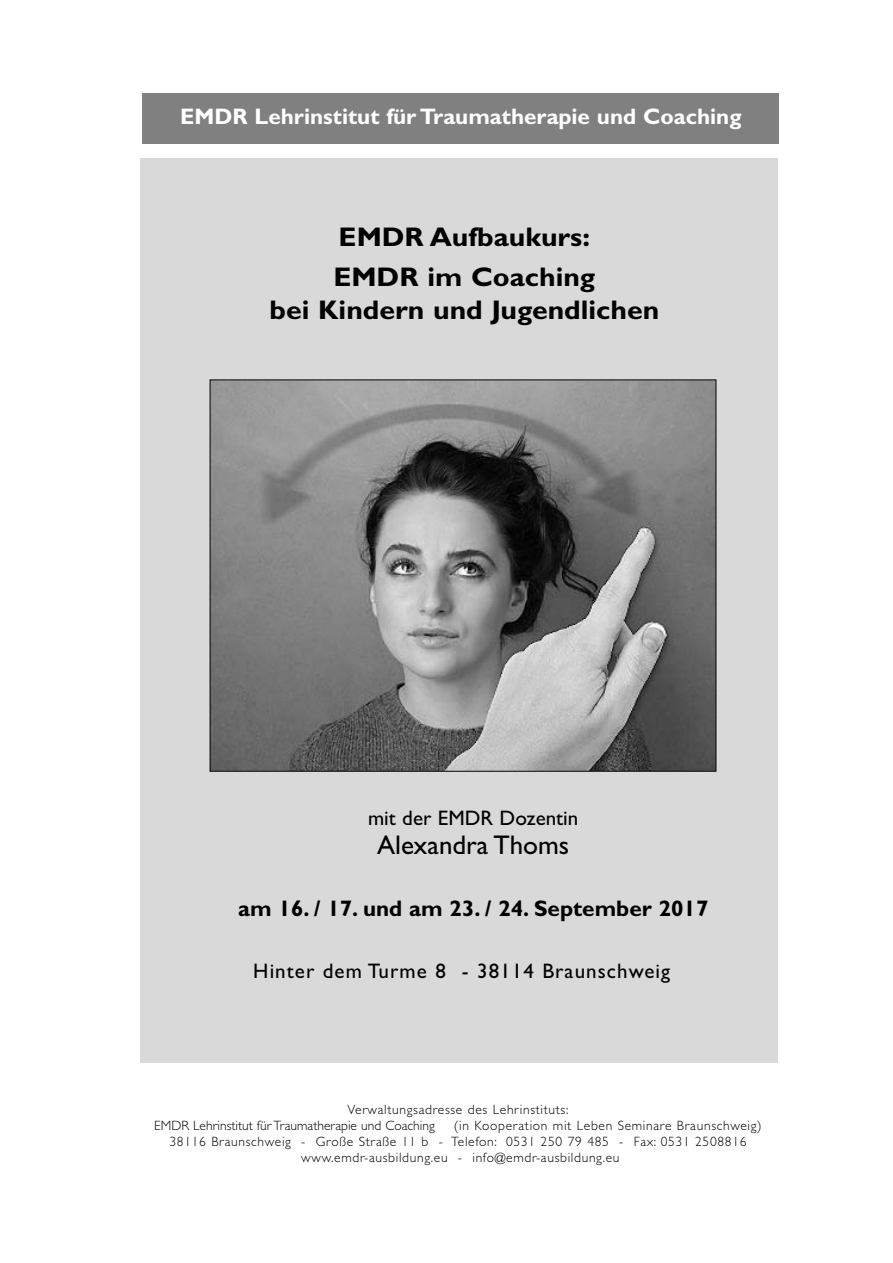
<style>
.page{position:relative;width:893px;height:1263px;background:#fff}
.page>*{position:absolute;margin:0;border:0;box-sizing:border-box;transform-origin:0 0}
.t1{font:700 27px/39.9px "Gill Sans";color:#000;scale:1.05 1}
.t2{font:27px "Gill Sans";color:#000}
.t3{font:700 22.5px "Gill Sans";color:#fff}
.t4{font:700 22.5px "Gill Sans";color:#000}
.t5{font:21px "Gill Sans";letter-spacing:.05em;color:#000}
.t6{font:21px "Gill Sans";color:#000}
.t7{font:300 13.5px "Gill Sans";letter-spacing:.05em;color:#000}
.t8{font:300 13.5px/16.2px "Gill Sans";color:#000}
</style>
<div class="page">
<div style="left:140px;top:158px;width:638px;height:904px;background:#d9d9d9"></div>
<div style="left:143px;top:93px;width:636px;height:51px;background:#808080"></div>
<img style="left:212px;top:382px;width:502px;height:387px">
<h2 class="t3" style="left:180px;top:108px;width:563px">EMDR Lehrinstitut für Traumatherapie und Coaching</h2>
<h1 class="t1" style="left:333px;top:220px;width:251px">EMDR Aufbaukurs:<br>EMDR im Coaching</h1>
<h1 class="t1" style="left:270px;top:292px;width:373px">bei Kindern und Jugendlichen</h1>
<h3 class="t6" style="left:368px;top:805px;width:212px">mit der EMDR Dozentin</h3>
<h1 class="t2" style="left:377px;top:829px;width:194px">Alexandra Thoms</h1>
<h2 class="t4" style="left:238px;top:900px;width:472px">am 16. / 17. und am 23. / 24. September 2017</h2>
<h3 class="t5" style="left:253px;top:959px;width:418px">Hinter dem Turme 8 - 38114 Braunschweig</h3>
<p class="t8" style="left:154px;top:1101px;width:416px;text-indent:193px">Verwaltungsadresse des Lehrinstituts:<br>EMDR Lehrinstitut für Traumatherapie und Coaching</p>
<p class="t7" style="left:454px;top:1120px;width:309px">(in Kooperation mit Leben Seminare Braunschweig)</p>
<p class="t7" style="left:170px;top:1133px;width:578px">38116 Braunschweig - Große Straße 11 b - Telefon: 0531 250 79 485 - Fax: 0531 2508816</p>
<p class="t7" style="left:301px;top:1150px;width:320px">www.emdr-ausbildung.eu - info@emdr-ausbildung.eu</p>
</div>
